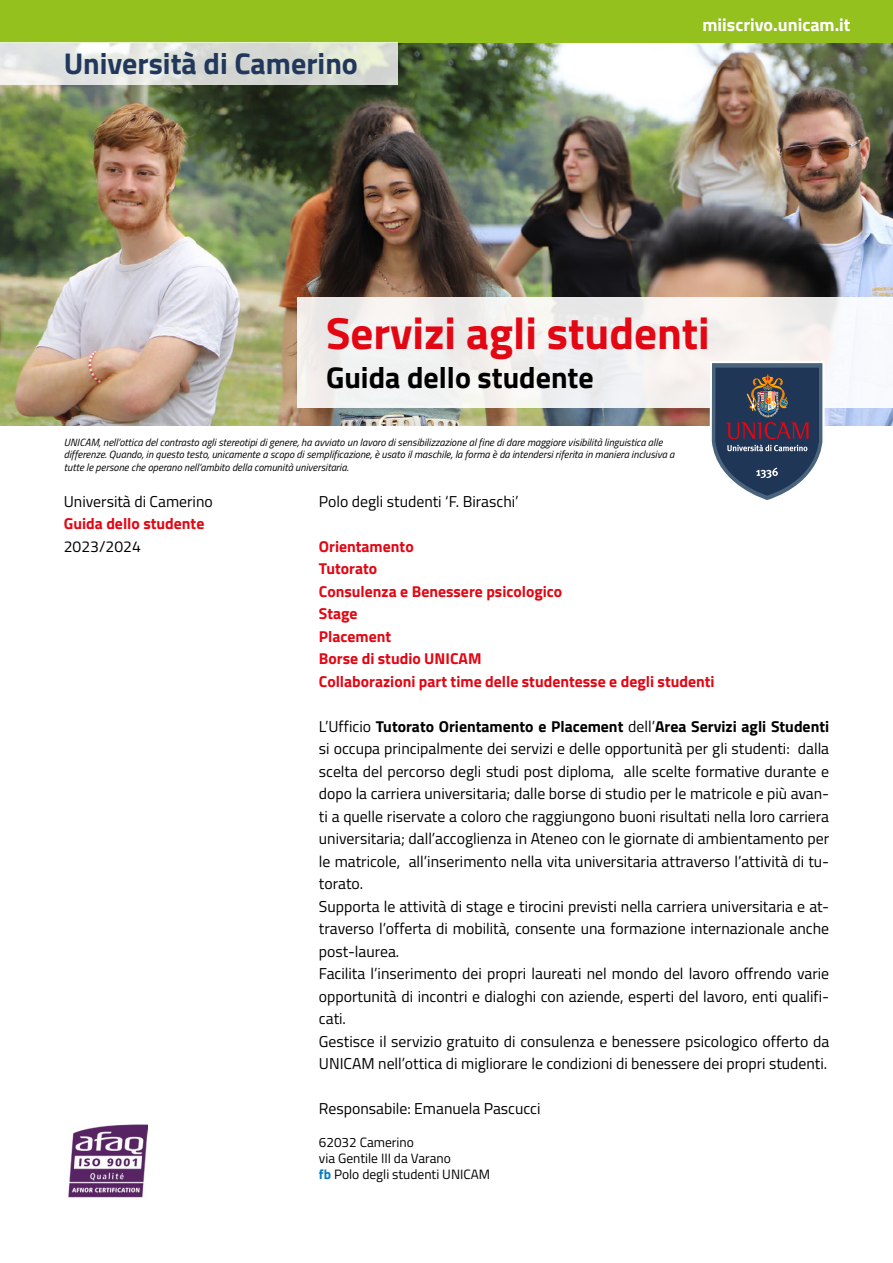
<style>
.page{position:relative;width:893px;height:1263px;background:#fff}
.page>*{position:absolute;margin:0;border:0;box-sizing:border-box;transform-origin:0 0}
.t1{font:700 45px "Titillium Web";color:#e30613}
.t2{font:700 30px "Titillium Web";color:#21375c}
.t3{font:700 30px "Titillium Web";color:#000}
.t4{font:700 18px "Titillium Web";color:#fff}
.t5{font:15.75px/22.5px "Titillium Web";color:#000;text-align:justify}
.t6{font:700 15.75px "Titillium Web";color:#e30613}
.t7{font:13.5px "Titillium Web";color:#000}
.t8{font:italic 10.5px/12.6px "Titillium Web";color:#000}
.s1{font-weight:700}
.s2{font-weight:700;color:#007bc2}
</style>
<div class="page">
<img style="left:0;top:43px;width:893px;height:382px">
<img style="left:68px;top:1124px;width:79px;height:74px">
<hr style="left:892px;top:0;width:1px;height:128px;background:#95c11f">
<div style="left:298px;top:298px;width:595px;height:110px;background:#f2f2f1"></div>
<div style="left:0;top:0;width:893px;height:43px;background:#95c11f"></div>
<svg style="left:0;top:43px;width:398px;height:42px;background:#dee1db"></svg>
<svg style="left:709px;top:361px;width:116px;height:139px"></svg>
<p class="t2" style="left:64px;top:40px;width:296px">Università di Camerino</p>
<p class="t4" style="left:702px;top:11px;width:149px">miiscrivo.unicam.it</p>
<p class="t1" style="left:326px;top:298px;width:385px">Servizi agli studenti</p>
<p class="t3" style="left:326px;top:354px;width:269px">Guida dello studente</p>
<p class="t8" style="left:64px;top:435px;width:612px">UNICAM, nell’ottica del contrasto agli stereotipi di genere, ha avviato un lavoro di sensibilizzazione al fine di dare maggiore visibilità linguistica alle differenze. Quando, in questo testo, unicamente a scopo di semplificazione, è usato il maschile, la forma è da intendersi riferita in maniera inclusiva a tutte le persone che operano nell’ambito della comunità universitaria.</p>
<p class="t5" style="left:64px;top:489px;width:151px">Università di Camerino</p>
<p class="t6" style="left:64px;top:512px;width:142px">Guida dello studente</p>
<p class="t5" style="left:64px;top:534px;width:79px">2023/2024</p>
<p class="t5" style="left:319px;top:489px;width:201px">Polo degli studenti ‘F. Biraschi’</p>
<p class="t6" style="left:319px;top:534px;width:96px">Orientamento</p>
<p class="t6" style="left:319px;top:557px;width:60px">Tutorato</p>
<p class="t6" style="left:319px;top:579px;width:245px">Consulenza e Benessere psicologico</p>
<p class="t6" style="left:319px;top:602px;width:40px">Stage</p>
<p class="t6" style="left:319px;top:624px;width:74px">Placement</p>
<p class="t6" style="left:319px;top:647px;width:164px">Borse di studio UNICAM</p>
<p class="t6" style="left:319px;top:669px;width:397px">Collaborazioni part time delle studentesse e degli studenti</p>
<p class="t5" style="left:319px;top:714px;width:512px">L’Ufficio <span class="s1">Tutorato Orientamento e Placement</span> dell’<span class="s1">Area Servizi agli Studenti </span>si occupa principalmente dei servizi e delle opportunità per gli studenti: dalla scelta del percorso degli studi post diploma, alle scelte formative durante e dopo la carriera universitaria; dalle borse di studio per le matricole e più avan&shy;ti a quelle riservate a coloro che raggiungono buoni risultati nella loro carriera universitaria; dall’accoglienza in Ateneo con le giornate di ambientamento per le matricole, all’inserimento nella vita universitaria attraverso l’attività di tu&shy;torato.</p>
<p class="t5" style="left:319px;top:894px;width:512px">Supporta le attività di stage e tirocini previsti nella carriera universitaria e at&shy;traverso l’offerta di mobilità, consente una formazione internazionale anche post-laurea.</p>
<p class="t5" style="left:319px;top:962px;width:512px">Facilita l’inserimento dei propri laureati nel mondo del lavoro offrendo varie opportunità di incontri e dialoghi con aziende, esperti del lavoro, enti qualifi&shy;cati.</p>
<p class="t5" style="left:319px;top:1029px;width:512px">Gestisce il servizio gratuito di consulenza e benessere psicologico offerto da<br>UNICAM nell’ottica di migliorare le condizioni di benessere dei propri studenti.</p>
<p class="t5" style="left:319px;top:1097px;width:223px">Responsabile: Emanuela Pascucci</p>
<p class="t7" style="left:319px;top:1132px;width:96px">62032 Camerino</p>
<p class="t7" style="left:319px;top:1148px;width:134px">via Gentile III da Varano</p>
<p class="t7" style="left:319px;top:1165px;width:173px"><span class="s2">fb</span> Polo degli studenti UNICAM</p>
</div>
